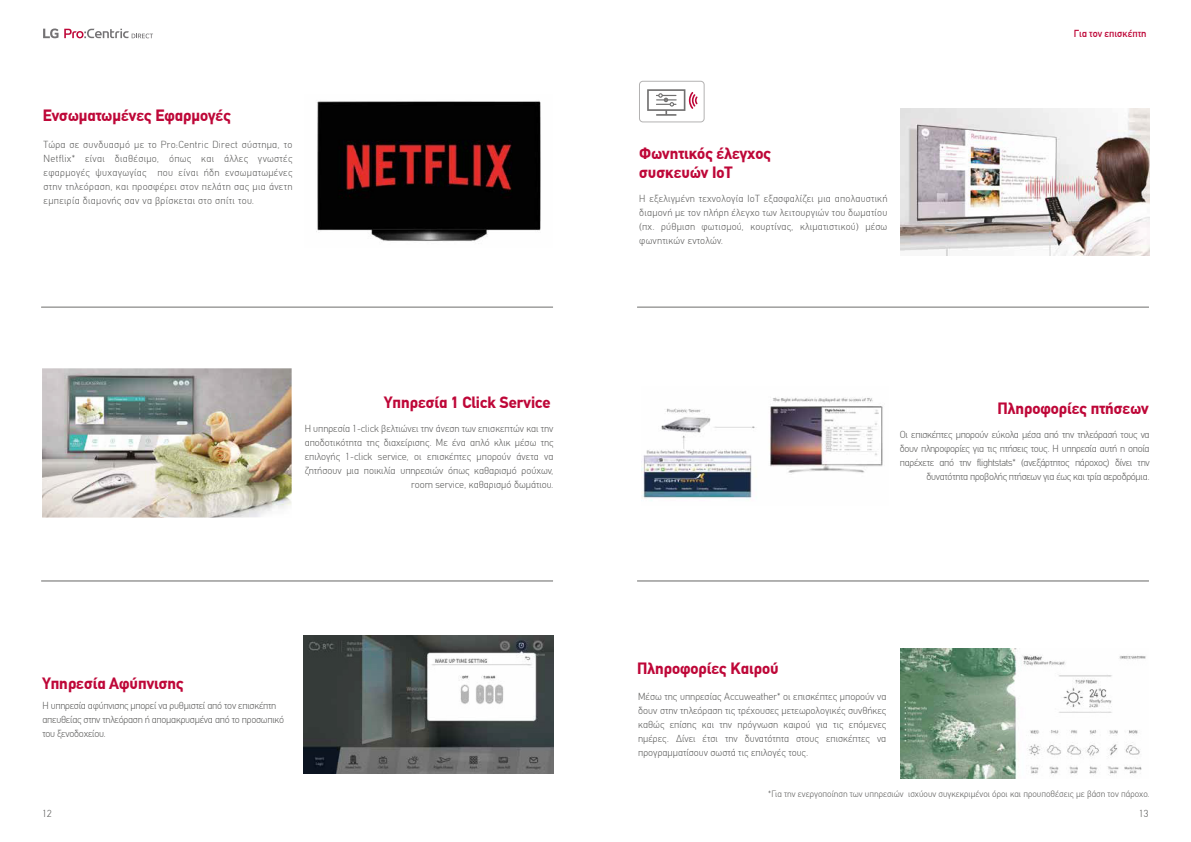
<style>
.page{position:relative;width:1191px;height:842px;background:#fff}
.page>*{position:absolute;margin:0;border:0;box-sizing:border-box;transform-origin:0 0}
.t1{font:700 16px/19px "CF Din";color:#be0738}
.t2{font:300 10px/14px "CF Din";color:#575756;text-align:justify}
.t3{font:300 10px/14px "CF Din";letter-spacing:-.03em;color:#575756;text-align:right}
.t4{font:300 10px/14px "CF Din";letter-spacing:-.025em;color:#575756}
.t5{font:10px "CF Din";color:#be0738}
.t6{font:300 9px "CF Din";color:#575756}
</style>
<div class="page">
<svg style="left:43px;top:29px;width:110px;height:9px"></svg>
<hr style="left:41px;top:581px;width:512px;height:1px;background:#9d9d9c">
<img style="left:42px;top:368px;width:250px;height:149px">
<img style="left:304px;top:635px;width:249px;height:138px">
<img style="left:642px;top:397px;width:241px;height:104px">
<hr style="left:637px;top:581px;width:512px;height:1px;background:#9d9d9c">
<hr style="left:41px;top:307px;width:512px;height:1px;background:#9d9d9c">
<hr style="left:637px;top:307px;width:512px;height:1px;background:#9d9d9c">
<img style="left:900px;top:649px;width:246px;height:129px">
<img style="left:900px;top:108px;width:249px;height:148px">
<div style="left:639px;top:81px;width:65px;height:41px;border:1px solid #b3b2b2;border-radius:3px"></div>
<svg style="left:647px;top:89px;width:50px;height:27px"></svg>
<img style="left:316px;top:101px;width:225px;height:140px">
<h1 class="t1" style="left:43px;top:106px;width:190px">Ενσωματωμένες Εφαρμογές</h1>
<p class="t2" style="left:44px;top:138px;width:250px">Τώρα σε συνδυασμό με το Pro:Centric Direct σύστημα, το Netflix* είναι διαθέσιμο, όπως και άλλες γνωστές εφαρμογές ψυχαγωγίας που είναι ήδη ενσωματωμένες στην τηλεόραση, και προσφέρει στον πελάτη σας μια άνετη εμπειρία διαμονής σαν να βρίσκεται στο σπίτι του.</p>
<h1 class="t1" style="left:384px;top:392px;width:168px">Υπηρεσία 1 Click Service</h1>
<p class="t2" style="left:305px;top:421px;width:250px;text-align:right">Η υπηρεσία 1-click βελτιώνει την άνεση των επισκεπτών και την αποδοτικότητα της διαχείρισης. Με ένα απλό κλικ μέσω της επιλογής 1-click service, οι επισκέπτες μπορούν άνετα να ζητήσουν μια ποικιλία υπηρεσιών όπως καθαρισμό ρούχων, room service, καθαρισμό δωμάτιου.</p>
<h1 class="t1" style="left:42px;top:673px;width:143px">Υπηρεσία Αφύπνισης</h1>
<p class="t4" style="left:42px;top:699px;width:243px">Η υπηρεσία αφύπνισης μπορεί να ρυθμιστεί από τον επισκέπτη απευθείας στην τηλεόραση ή απομακρυσμένα από το προσωπικό του ξενοδοχείου.</p>
<h1 class="t1" style="left:639px;top:143px;width:133px">Φωνητικός έλεγχος συσκευών IoT</h1>
<p class="t2" style="left:639px;top:191px;width:250px">Η εξελιγμένη τεχνολογία IoT εξασφαλίζει μια απολαυστική διαμονή με τον πλήρη έλεγχο των λειτουργιών του δωματίου (πχ. ρύθμιση φωτισμού, κουρτίνας, κλιματιστικού) μέσω φωνητικών εντολών.</p>
<p class="t5" style="left:1073px;top:27px;width:74px">Για τον επισκέπτη</p>
<h1 class="t1" style="left:997px;top:399px;width:153px">Πληροφορίες πτήσεων</h1>
<p class="t3" style="left:900px;top:428px;width:251px">Οι επισκέπτες μπορoύν εύκολα μέσα από την τηλεόρασή τους να δουν πληροφορίες για τις πτήσεις τους. Η υπηρεσία αυτή η οποία παρέχετε από την flightstats* (ανεξάρτητος πάροχος) δίνει την δυνατότητα προβολής πτήσεων για έως και τρία αεροδρόμια.</p>
<h1 class="t1" style="left:637px;top:658px;width:143px">Πληροφορίες Καιρού</h1>
<p class="t2" style="left:638px;top:690px;width:250px">Μέσω της υπηρεσίας Accuweather* οι επισκέπτες μπορούν να δουν στην τηλεόραση τις τρέχουσες μετεωρολογικές συνθήκες καθώς επίσης και την πρόγνωση καιρού για τις επόμενες ημέρες. Δίνει έτσι την δυνατότητα στους επισκέπτες να προγραμματίσουν σωστά τις επιλογές τους.</p>
<p class="t6" style="left:768px;top:789px;width:383px">*Για την ενεργοποίηση των υπηρεσιών ισχύουν συγκεκριμένοι όροι και προυποθέσεις με βάση τον πάροχο.</p>
<p class="t2" style="left:43px;top:807px;width:11px">12</p>
<p class="t2" style="left:1139px;top:807px;width:11px">13</p>
</div>
